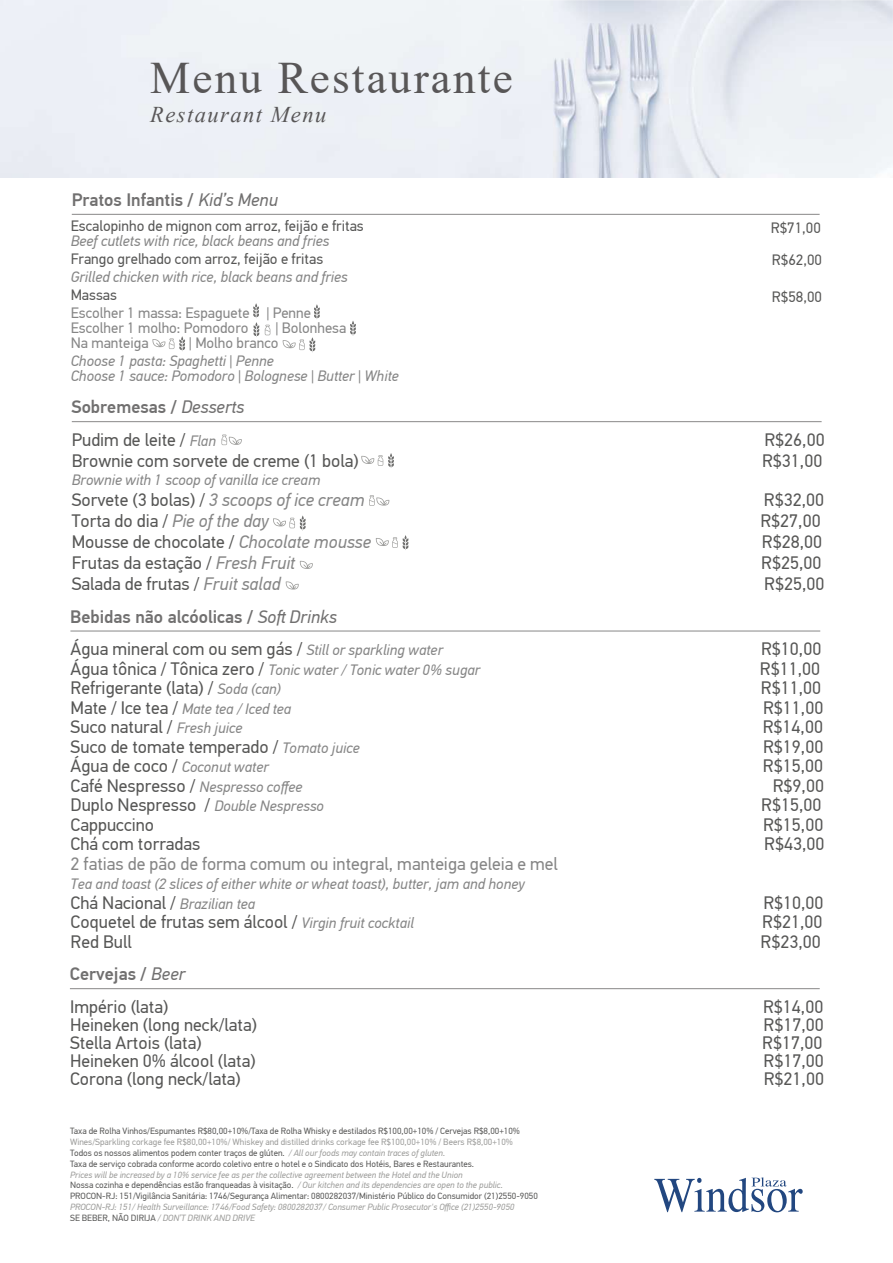
<style>
.page{position:relative;width:893px;height:1263px;background:#fff}
.page>*{position:absolute;margin:0;border:0;box-sizing:border-box;transform-origin:0 0}
.t1{font:45px "Times New Roman";letter-spacing:.05em;color:#585657}
.t2{font:italic 22.5px "Times New Roman";letter-spacing:.065em;color:#585657}
.t3{font:18px/32.7px "PF Din Text Pro";color:#575756}
.t4{font:18px "PF Din Text Pro";color:#868686}
.t5{font:italic 18px "PF Din Text Pro";color:#868686}
.t6{font:500 18px "PF Din Text Pro";color:#717070}
.t7{font:italic 15px/15px "PF Din Text Pro";color:#868686}
.t8{font:15px/32.7px "PF Din Text Pro";color:#575756}
.t9{font:15px/15px "PF Din Text Pro";color:#868686}
.t10{font:9px/10.8px "PF Din Text Pro";color:#595958}
.t11{font:italic 9px/10.8px "PF Din Text Pro";color:#9d9d9b}
.s1{font-weight:400;font-style:italic}
.s2{font-weight:500;color:#717070}
.s3{font-style:italic;color:#717070}
.s4{font-style:italic;font-size:15px;color:#868686}
.s5{font-style:normal;color:#575756}
.s6{font-style:italic;color:#868686}
.s7{font-style:normal;font-size:18px;color:#575756}
.s8{color:#9d9d9b}
.s9{font-style:italic;color:#9d9d9b}
.s10{font-style:normal;color:#595958}
</style>
<div class="page">
<img style="left:0;top:0;width:893px;height:177px">
<hr style="left:72px;top:421px;width:750px;height:1px;background:#9c9b9b">
<svg style="left:221px;top:434px;width:21px;height:11px"></svg>
<svg style="left:361px;top:453px;width:33px;height:15px"></svg>
<svg style="left:369px;top:495px;width:20px;height:11px"></svg>
<svg style="left:273px;top:515px;width:33px;height:15px"></svg>
<svg style="left:300px;top:561px;width:13px;height:8px"></svg>
<svg style="left:286px;top:581px;width:13px;height:8px"></svg>
<svg style="left:376px;top:535px;width:33px;height:15px"></svg>
<hr style="left:72px;top:214px;width:748px;height:1px;background:#9c9b9b">
<svg style="left:253px;top:303px;width:6px;height:34px"></svg>
<svg style="left:314px;top:304px;width:6px;height:15px"></svg>
<svg style="left:350px;top:321px;width:6px;height:15px"></svg>
<svg style="left:152px;top:336px;width:33px;height:15px"></svg>
<svg style="left:283px;top:337px;width:32px;height:15px"></svg>
<svg style="left:265px;top:325px;width:5px;height:10px"></svg>
<svg style="left:654px;top:1177px;width:149px;height:35px"></svg>
<hr style="left:70px;top:630px;width:750px;height:2px;background:#9c9b9b">
<hr style="left:70px;top:988px;width:750px;height:1px;background:#9c9b9b">
<h1 class="t1" style="left:150px;top:46px;width:364px">Menu Restaurante</h1>
<p class="t2" style="left:150px;top:99px;width:178px">Restaurant Menu</p>
<p class="t6" style="left:72px;top:189px;width:208px">Pratos Infantis / <span class="s1">Kid’s Menu</span></p>
<p class="t8" style="left:71px;top:210px;width:295px">Escalopinho de mignon com arroz, feijão e fritas</p>
<p class="t7" style="left:71px;top:234px;width:260px">Beef cutlets with rice, black beans and fries</p>
<p class="t8" style="left:71px;top:243px;width:254px">Frango grelhado com arroz, feijão e fritas</p>
<p class="t7" style="left:71px;top:270px;width:279px">Grilled chicken with rice, black beans and fries</p>
<p class="t8" style="left:71px;top:279px;width:48px">Massas</p>
<p class="t9" style="left:71px;top:306px;width:242px">Escolher 1 massa: Espaguete | Penne<br>Escolher 1 molho: Pomodoro</p>
<p class="t9" style="left:275px;top:321px;width:72px">| Bolonhesa</p>
<p class="t9" style="left:71px;top:336px;width:79px">Na manteiga</p>
<p class="t9" style="left:189px;top:336px;width:91px">| Molho branco</p>
<p class="t7" style="left:71px;top:354px;width:330px">Choose 1 pasta: Spaghetti | Penne<br>Choose 1 sauce: Pomodoro | Bolognese | Butter | White</p>
<p class="t3" style="left:71px;top:391px;width:174px"><span class="s2">Sobremesas /</span> <span class="s3">Desserts<br></span>Pudim de leite / <span class="s4">Flan</span></p>
<p class="t8" style="left:771px;top:211px;width:53px">R$71,00<br>R$62,00</p>
<p class="t8" style="left:772px;top:280px;width:52px">R$58,00</p>
<p class="t3" style="left:764px;top:423px;width:62px">R$26,00</p>
<p class="t3" style="left:72px;top:444px;width:288px">Brownie com sorvete de creme (1 bola)</p>
<p class="t3" style="left:762px;top:444px;width:62px">R$31,00</p>
<p class="t7" style="left:72px;top:472px;width:250px">Brownie with 1 scoop of vanilla ice cream</p>
<p class="t5" style="left:72px;top:489px;width:294px"><span class="s5">Sorvete (3 bolas) /</span> 3 scoops of ice cream</p>
<p class="t3" style="left:764px;top:483px;width:62px">R$32,00</p>
<p class="t3" style="left:72px;top:504px;width:198px">Torta do dia / <span class="s6">Pie of the day</span></p>
<p class="t3" style="left:760px;top:504px;width:62px">R$27,00</p>
<p class="t3" style="left:72px;top:525px;width:301px">Mousse de chocolate / <span class="s6">Chocolate mousse</span></p>
<p class="t3" style="left:762px;top:525px;width:62px">R$28,00</p>
<p class="t3" style="left:72px;top:546px;width:225px">Frutas da estação / <span class="s6">Fresh Fruit</span></p>
<p class="t3" style="left:761px;top:546px;width:62px">R$25,00</p>
<p class="t3" style="left:72px;top:567px;width:210px">Salada de frutas / <span class="s6">Fruit salad</span></p>
<p class="t3" style="left:764px;top:567px;width:62px">R$25,00</p>
<p class="t3" style="left:70px;top:600px;width:374px"><span class="s2">Bebidas não alcóolicas /</span> <span class="s3">Soſt Drinks<br></span>Água mineral com ou sem gás / <span class="s4">Still or sparkling water</span></p>
<p class="t3" style="left:761px;top:633px;width:62px">R$10,00</p>
<p class="t7" style="left:71px;top:662px;width:411px"><span class="s7">Água tônica / Tônica zero /</span> Tonic water / Tonic water 0% sugar</p>
<p class="t3" style="left:760px;top:652px;width:62px">R$11,00</p>
<p class="t3" style="left:71px;top:672px;width:212px">Refrigerante (lata) / <span class="s4">Soda (can)</span></p>
<p class="t3" style="left:761px;top:672px;width:62px">R$11,00</p>
<p class="t7" style="left:71px;top:701px;width:222px"><span class="s7">Mate / Ice tea /</span> Mate tea / Iced tea</p>
<p class="t3" style="left:763px;top:691px;width:62px">R$11,00</p>
<p class="t3" style="left:71px;top:711px;width:173px">Suco natural / <span class="s4">Fresh juice</span></p>
<p class="t3" style="left:763px;top:711px;width:62px">R$14,00</p>
<p class="t3" style="left:71px;top:730px;width:291px">Suco de tomate temperado / <span class="s4">Tomato juice</span></p>
<p class="t3" style="left:763px;top:730px;width:62px">R$19,00</p>
<p class="t7" style="left:71px;top:760px;width:200px"><span class="s7">Água de coco /</span> Coconut water</p>
<p class="t3" style="left:763px;top:750px;width:62px">R$15,00</p>
<p class="t7" style="left:71px;top:779px;width:233px"><span class="s7">Café Nespresso /</span> Nespresso coffee</p>
<p class="t3" style="left:773px;top:769px;width:53px">R$9,00</p>
<p class="t3" style="left:71px;top:789px;width:255px">Duplo Nespresso / <span class="s4">Double Nespresso</span></p>
<p class="t3" style="left:761px;top:789px;width:62px">R$15,00</p>
<p class="t3" style="left:71px;top:808px;width:85px">Cappuccino</p>
<p class="t3" style="left:763px;top:808px;width:62px">R$15,00</p>
<p class="t3" style="left:71px;top:828px;width:131px">Chá com torradas</p>
<p class="t3" style="left:764px;top:828px;width:62px">R$43,00</p>
<p class="t4" style="left:71px;top:853px;width:489px">2 fatias de pão de forma comum ou integral, manteiga geleia e mel</p>
<p class="t7" style="left:71px;top:877px;width:455px">Tea and toast (2 slices of either white or wheat toast), butter, jam and honey</p>
<p class="t3" style="left:71px;top:886px;width:186px">Chá Nacional / <span class="s4">Brazilian tea</span></p>
<p class="t3" style="left:763px;top:886px;width:62px">R$10,00</p>
<p class="t3" style="left:71px;top:906px;width:345px">Coquetel de frutas sem álcool / <span class="s4">Virgin fruit cocktail</span></p>
<p class="t3" style="left:762px;top:906px;width:62px">R$21,00</p>
<p class="t3" style="left:71px;top:925px;width:63px">Red Bull</p>
<p class="t3" style="left:761px;top:925px;width:62px">R$23,00</p>
<p class="t3" style="left:70px;top:958px;width:117px"><span class="s2">Cervejas /</span> <span class="s3">Beer<br></span>Império (lata)</p>
<p class="t3" style="left:763px;top:990px;width:62px">R$14,00</p>
<p class="t3" style="left:70px;top:1008px;width:188px">Heineken (long neck/lata)</p>
<p class="t3" style="left:764px;top:1008px;width:62px">R$17,00</p>
<p class="t3" style="left:70px;top:1026px;width:133px">Stella Artois (lata)</p>
<p class="t3" style="left:762px;top:1026px;width:62px">R$17,00</p>
<p class="t3" style="left:70px;top:1044px;width:187px">Heineken 0% álcool (lata)</p>
<p class="t3" style="left:764px;top:1044px;width:62px">R$17,00</p>
<p class="t3" style="left:70px;top:1062px;width:172px">Corona (long neck/lata)</p>
<p class="t3" style="left:764px;top:1062px;width:62px">R$21,00</p>
<p class="t10" style="left:70px;top:1126px;width:451px">Taxa de Rolha Vinhos/Espumantes R$80,00+10%/Taxa de Rolha Whisky e destilados R$100,00+10% / Cervejas R$8,00+10%</p>
<p class="t10" style="left:70px;top:1137px;width:444px"><span class="s8">Wines/Sparkling corkage fee R$80,00+10%/ Whiskey and distilled drinks corkage fee R$100,00+10% / Beers R$8,00+10%<br></span>Todos os nossos alimentos podem conter traços de glúten. <span class="s9">/ All our foods may contain traces of gluten.<br></span>Taxa de serviço cobrada conforme acordo coletivo entre o hotel e o Sindicato dos Hotéis, Bares e Restaurantes.</p>
<p class="t10" style="left:70px;top:1169px;width:469px"><span class="s9">Prices will be increased by a 10% service fee as per the collective agreement between the Hotel and the Union<br></span>Nossa cozinha e dependências estão franqueadas à visitação. <span class="s9">/ Our kitchen and its dependencies are open to the public.<br></span>PROCON-RJ: 151/Vigilância Sanitária: 1746/Segurança Alimentar: 0800282037/Ministério Público do Consumidor (21)2550-9050</p>
<p class="t11" style="left:70px;top:1201px;width:446px">PROCON-RJ: 151/ Health Surveillance: 1746/Food Safety: 0800282037/ Consumer Public Prosecutor's Office (21)2550-9050<br><span class="s10">SE BEBER, NÃO DIRIJA</span> / DON’T DRINK AND DRIVE</p>
</div>
